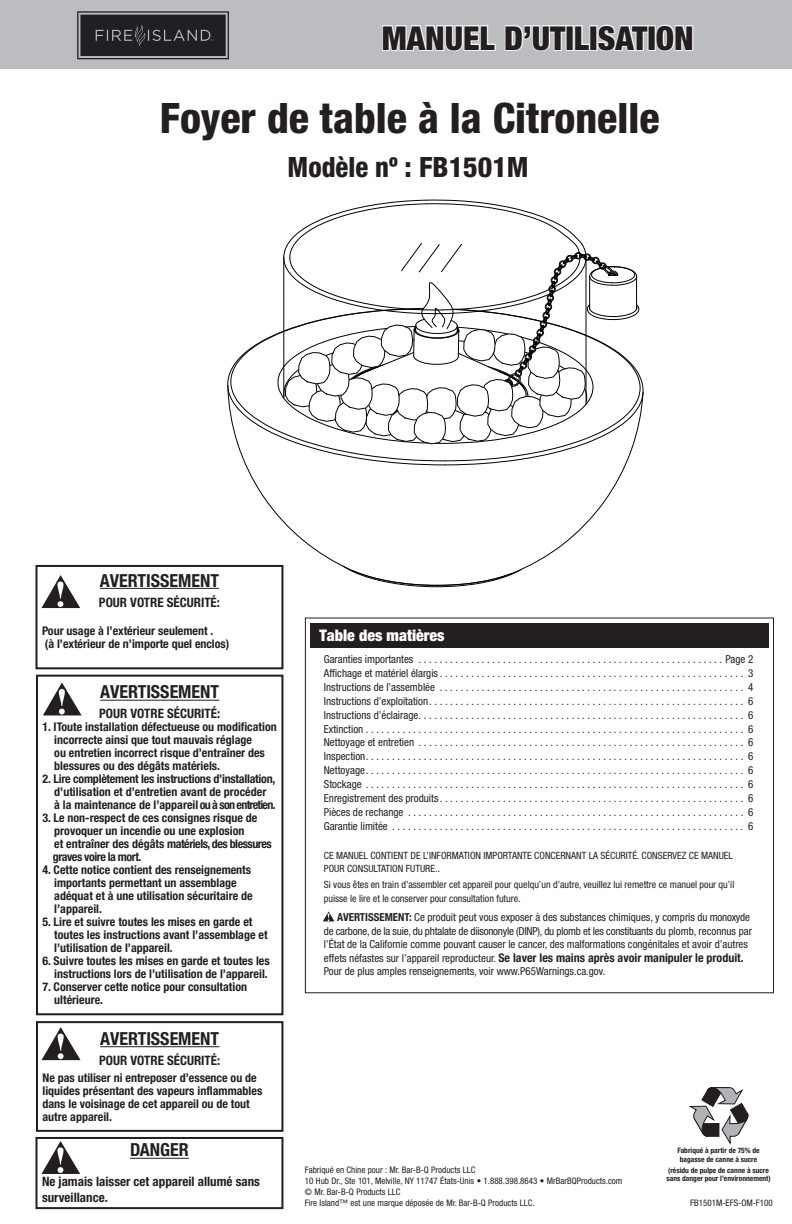
<style>
.page{position:relative;width:792px;height:1224px;background:#fff}
.page>*{position:absolute;margin:0;border:0;box-sizing:border-box;transform-origin:0 0}
.t1{font:800 condensed 42px "Helvetica Neue LT Std";color:#231f20}
.t2{font:900 condensed 33px "Helvetica Neue LT Std";color:#231f20}
.t3{font:800 condensed 28px "Helvetica Neue LT Std";color:#231f20;scale:.95 1}
.t4{font:700 condensed 18px "Helvetica Neue LT Std";color:#231f20}
.Section_Header{font:900 condensed 16px "Helvetica Neue LT Std";color:#fff}
.Warning{font:700 condensed 13px/16px "Helvetica Neue LT Std";color:#231f20}
.t5{font:700 condensed 12px/13px "Helvetica Neue LT Std";color:#231f20}
.t6{font:700 condensed 12px/13px "Helvetica Neue LT Std";letter-spacing:-.04em;color:#231f20}
.t7{font:condensed 11px/13.2px "Helvetica Neue LT Std";color:#231f20}
.t8{font:condensed 10px/13.2px "Helvetica Neue LT Std";color:#231f20}
.t9{font:condensed 9px "Helvetica Neue LT Std";color:#231f20}
.t10{font:700 condensed 7.5px/8.5px "Helvetica Neue";color:#231f20;text-align:center}
.s1{font-size:11px}
.s2{font-weight:700}
.s3{font-weight:400;font-size:11px}
</style>
<div class="page">
<div style="left:0;top:0;width:792px;height:69px;background:#bcbdc0"></div>
<svg style="left:382px;top:25px;width:114px;height:27px"></svg>
<svg style="left:504px;top:25px;width:62px;height:27px"></svg>
<div style="left:566px;top:25px;width:8px;height:26px;border:2px solid #fff"></div>
<svg style="left:573px;top:25px;width:16px;height:26px"></svg>
<div style="left:589px;top:25px;width:9px;height:26px;border:2px solid #fff"></div>
<svg style="left:597px;top:24px;width:51px;height:28px"></svg>
<div style="left:648px;top:25px;width:8px;height:26px;border:2px solid #fff"></div>
<svg style="left:655px;top:24px;width:39px;height:28px"></svg>
<svg style="left:227px;top:199px;width:417px;height:388px"></svg>
<div style="left:310px;top:623px;width:458px;height:25px;background:#231f20"></div>
<div style="left:36px;top:566px;width:246px;height:102px;background:#fff"></div>
<hr style="left:100px;top:588px;width:119px;height:1px;background:#231f20">
<div style="left:36px;top:565px;width:247px;height:104px;border:2px solid #231f20"></div>
<svg style="left:42px;top:575px;width:38px;height:33px"></svg>
<hr style="left:100px;top:1046px;width:119px;height:1px;background:#231f20">
<div style="left:36px;top:1021px;width:247px;height:111px;border:2px solid #231f20"></div>
<div style="left:42px;top:1027px;width:39px;height:38px;background:linear-gradient(to right,#fff,#fff)"></div>
<svg style="left:42px;top:1027px;width:39px;height:33px"></svg>
<hr style="left:100px;top:700px;width:119px;height:1px;background:#231f20">
<div style="left:36px;top:675px;width:247px;height:340px;border:2px solid #231f20"></div>
<svg style="left:43px;top:715px;width:39px;height:1px"></svg>
<svg style="left:43px;top:682px;width:39px;height:33px"></svg>
<hr style="left:130px;top:1158px;width:59px;height:1px;background:#231f20">
<div style="left:36px;top:1137px;width:247px;height:72px;border:2px solid #231f20"></div>
<svg style="left:42px;top:1141px;width:38px;height:33px"></svg>
<svg style="left:323px;top:911px;width:11px;height:10px"></svg>
<svg style="left:77px;top:11px;width:152px;height:48px;background:#37383b"></svg>
<svg style="left:689px;top:1087px;width:60px;height:58px"></svg>
<p class="t2" style="left:382px;top:18px;width:313px">MANUEL D’UTILISATION</p>
<p class="t1" style="left:160px;top:92px;width:501px">Foyer de table à la Citronelle</p>
<p class="t3" style="left:288px;top:150px;width:255px">Modèle nº : FB1501M</p>
<p class="t4" style="left:100px;top:569px;width:121px">AVERTISSEMENT</p>
<p class="Warning" style="left:99px;top:594px;width:122px">POUR VOTRE SÉCURITÉ:</p>
<p class="t5" style="left:42px;top:624px;width:173px">Pour usage à l’extérieur seulement .</p>
<p class="t5" style="left:45px;top:637px;width:186px">(à l’extérieur de n’importe quel enclos)</p>
<p class="t4" style="left:100px;top:681px;width:121px">AVERTISSEMENT</p>
<p class="Warning" style="left:99px;top:706px;width:122px">POUR VOTRE SÉCURITÉ:</p>
<p class="t5" style="left:42px;top:720px;width:236px">1. IToute installation défectueuse ou modification -- incorrecte ainsi que tout mauvais réglage<br>-- ou entretien incorrect risque d’entraîner des -- blessures ou des dégâts matériels.</p>
<p class="t5" style="left:42px;top:772px;width:235px">2. Lire complètement les instructions d’installation, -- d’utilisation et d’entretien avant de procéder -- à la maintenance de l’appareil ou à son entretien.</p>
<p class="t5" style="left:42px;top:811px;width:216px">3. Le non-respect de ces consignes risque de -- provoquer un incendie ou une explosion</p>
<p class="t6" style="left:42px;top:837px;width:231px">-- et entraîner des dégâts matériels, des blessures -- graves voire la mort.</p>
<p class="t5" style="left:42px;top:863px;width:212px">4. Cette notice contient des renseignements -- importants permettant un assemblage<br>-- adéquat et à une utilisation sécuritaire de -- l’appareil.</p>
<p class="t5" style="left:42px;top:915px;width:227px">5. Lire et suivre toutes les mises en garde et<br>-- toutes les instructions avant l’assemblage et -- l’utilisation de l’appareil.</p>
<p class="t5" style="left:42px;top:954px;width:229px">6. Suivre toutes les mises en garde et toutes les -- instructions lors de l’utilisation de l’appareil.</p>
<p class="t5" style="left:42px;top:980px;width:206px">7. Conserver cette notice pour consultation -- ultérieure.</p>
<p class="t4" style="left:100px;top:1028px;width:121px">AVERTISSEMENT</p>
<p class="Warning" style="left:99px;top:1052px;width:122px">POUR VOTRE SÉCURITÉ:</p>
<p class="t5" style="left:42px;top:1071px;width:221px">Ne pas utiliser ni entreposer d’essence ou de liquides présentant des vapeurs inflammables dans le voisinage de cet appareil ou de tout autre appareil.</p>
<p class="t4" style="left:130px;top:1139px;width:60px">DANGER</p>
<p class="Warning" style="left:42px;top:1174px;width:220px">Ne jamais laisser cet appareil allumé sans surveillance.</p>
<p class="Section_Header" style="left:319px;top:626px;width:127px">Table des matières</p>
<p class="t7" style="left:324px;top:652px;width:431px">Garanties importantes . . . . . . . . . . . . . . . . . . . . . . . . . . . . . . . . . . . . . . . . . . . . . . . . . . . . . . . . . . Page 2</p>
<p class="t7" style="left:324px;top:666px;width:431px">Affichage et matériel élargis . . . . . . . . . . . . . . . . . . . . . . . . . . . . . . . . . . . . . . . . . . . . . . . . . . . . . . . . . 3</p>
<p class="t7" style="left:324px;top:680px;width:431px">Instructions de l’assemblée . . . . . . . . . . . . . . . . . . . . . . . . . . . . . . . . . . . . . . . . . . . . . . . . . . . . . . . . . 4</p>
<p class="t7" style="left:324px;top:694px;width:431px">Instructions d’exploitation . . . . . . . . . . . . . . . . . . . . . . . . . . . . . . . . . . . . . . . . . . . . . . . . . . . . . . . . . . . 6</p>
<p class="t7" style="left:324px;top:708px;width:431px">Instructions d’éclairage . . . . . . . . . . . . . . . . . . . . . . . . . . . . . . . . . . . . . . . . . . . . . . . . . . . . . . . . . . . . . 6</p>
<p class="t7" style="left:324px;top:722px;width:431px">Extinction . . . . . . . . . . . . . . . . . . . . . . . . . . . . . . . . . . . . . . . . . . . . . . . . . . . . . . . . . . . . . . . . . . . . . . . 6</p>
<p class="t7" style="left:324px;top:736px;width:431px">Nettoyage et entretien . . . . . . . . . . . . . . . . . . . . . . . . . . . . . . . . . . . . . . . . . . . . . . . . . . . . . . . . . . . . . 6</p>
<p class="t7" style="left:324px;top:750px;width:431px">Inspection . . . . . . . . . . . . . . . . . . . . . . . . . . . . . . . . . . . . . . . . . . . . . . . . . . . . . . . . . . . . . . . . . . . . . . . 6</p>
<p class="t7" style="left:324px;top:764px;width:431px">Nettoyage . . . . . . . . . . . . . . . . . . . . . . . . . . . . . . . . . . . . . . . . . . . . . . . . . . . . . . . . . . . . . . . . . . . . . . . 6</p>
<p class="t7" style="left:324px;top:778px;width:431px">Stockage . . . . . . . . . . . . . . . . . . . . . . . . . . . . . . . . . . . . . . . . . . . . . . . . . . . . . . . . . . . . . . . . . . . . . . . 6</p>
<p class="t7" style="left:324px;top:792px;width:431px">Enregistrement des produits . . . . . . . . . . . . . . . . . . . . . . . . . . . . . . . . . . . . . . . . . . . . . . . . . . . . . . . . . 6</p>
<p class="t7" style="left:324px;top:805px;width:431px">Pièces de rechange . . . . . . . . . . . . . . . . . . . . . . . . . . . . . . . . . . . . . . . . . . . . . . . . . . . . . . . . . . . . . . . 6</p>
<p class="t7" style="left:324px;top:819px;width:431px">Garantie limitée . . . . . . . . . . . . . . . . . . . . . . . . . . . . . . . . . . . . . . . . . . . . . . . . . . . . . . . . . . . . . . . . . . . 6</p>
<p class="t8" style="left:324px;top:848px;width:411px">CE MANUEL CONTIENT DE L’INFORMATION IMPORTANTE CONCERNANT LA SÉCURITÉ. CONSERVEZ CE MANUEL<br>POUR CONSULTATION FUTURE.<span class="s1">.</span></p>
<p class="t8" style="left:324px;top:878px;width:412px">Si vous êtes en train d’assembler cet appareil pour quelqu’un d’autre, veuillez lui remettre ce manuel pour qu’il puisse le lire et le conserver pour consultation future<span class="s1">.</span></p>
<p class="t7" style="left:324px;top:911px;width:430px;text-indent:13px"><span class="s2">AVERTISSEMENT:</span> Ce produit peut vous exposer à des substances chimiques, y compris du monoxyde de carbone, de la suie, du phtalate de diisononyle (DINP), du plomb et les constituants du plomb, reconnus par l’État de la Californie comme pouvant causer le cancer, des malformations congénitales et avoir d’autres</p>
<p class="t5" style="left:324px;top:951px;width:421px"><span class="s3">effets néfastes sur l’appareil reproducteur.</span> Se laver les mains après avoir manipuler le produit.</p>
<p class="t7" style="left:324px;top:965px;width:281px">Pour de plus amples renseignements, voir www.P65Warnings.ca.gov.</p>
<p class="t10" style="left:677px;top:1146px;width:84px">Fabriqué à partir de 75% de bagasse de canne à sucre</p>
<p class="t10" style="left:666px;top:1166px;width:106px;text-align:left">(résidu de pulpe de canne à sucre sans danger pour l’environnement)</p>
<p class="t9" style="left:305px;top:1165px;width:172px">Fabriqué en Chine pour : Mr. Bar-B-Q Products LLC</p>
<p class="t9" style="left:305px;top:1176px;width:319px">10 Hub Dr., Ste 101, Melville, NY 11747 États-Unis • 1.888.398.8643 • MrBarBQProducts.com</p>
<p class="t9" style="left:305px;top:1187px;width:97px">© Mr. Bar-B-Q Products LLC</p>
<p class="t9" style="left:305px;top:1198px;width:230px">Fire Island™ est une marque déposée de Mr. Bar-B-Q Products LLC.</p>
<p class="t9" style="left:690px;top:1198px;width:84px">FB1501M-EFS-OM-F100</p>
</div>
